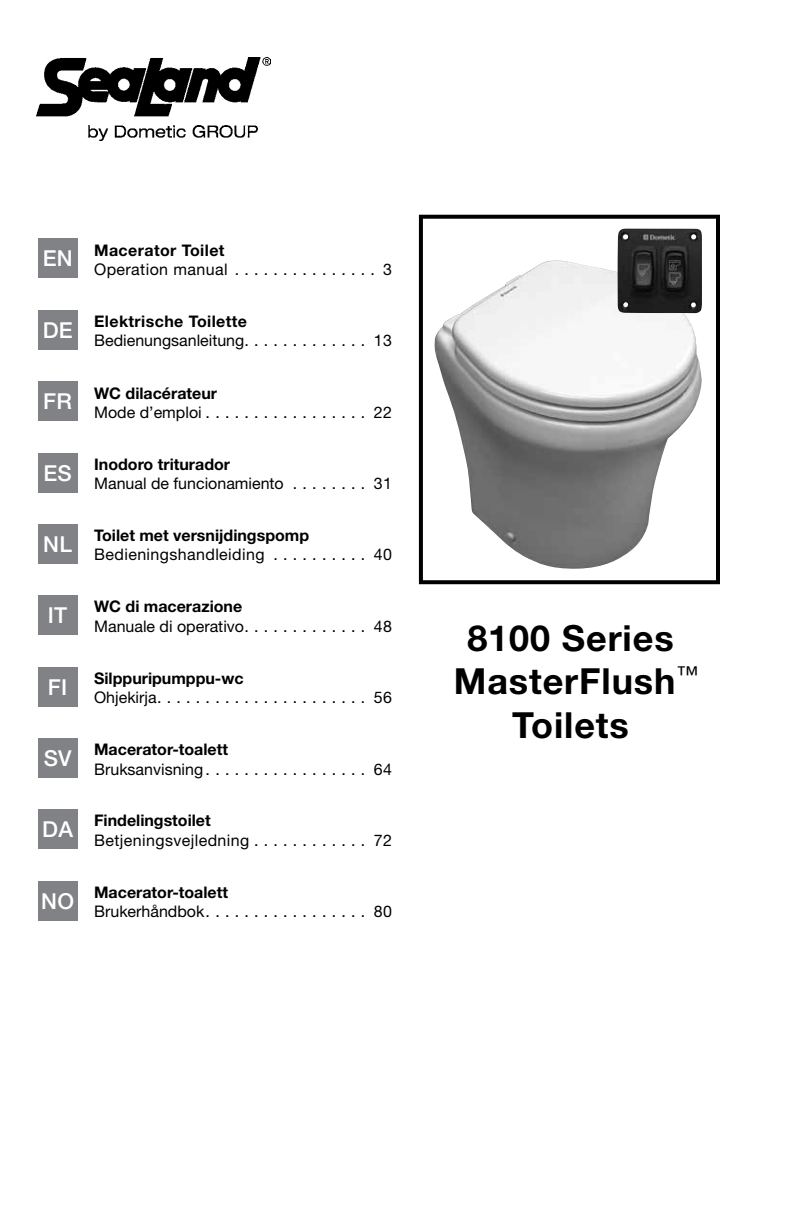
<style>
.page{position:relative;width:792px;height:1224px;background:#fff}
.page>*{position:absolute;margin:0;border:0;box-sizing:border-box;transform-origin:0 0}
.t1{font:700 36px/43.2px "Helvetica Neue LT Std";letter-spacing:.025em;color:#000;text-align:center}
.t2{font:500 22px "Helvetica Neue LT Std";letter-spacing:.01em;color:#fff}
.t3{font:16px "Helvetica Neue LT Std";color:#000}
.t4{font:700 16px "Helvetica Neue LT Std";color:#000}
.t5{font:16px "Helvetica Neue LT Std";letter-spacing:.025em;color:#000}
.t6{font:700 16px "Helvetica Neue LT Std";letter-spacing:.025em;color:#000}
</style>
<div class="page">
<div style="left:38px;top:239px;width:40px;height:39px;background:#808285"></div>
<div style="left:38px;top:310px;width:40px;height:40px;background:#808285"></div>
<div style="left:38px;top:381px;width:40px;height:40px;background:#808285"></div>
<div style="left:38px;top:453px;width:40px;height:40px;background:#808285"></div>
<div style="left:38px;top:524px;width:40px;height:40px;background:#808285"></div>
<div style="left:38px;top:595px;width:40px;height:40px;background:#808285"></div>
<div style="left:38px;top:667px;width:40px;height:40px;background:#808285"></div>
<div style="left:38px;top:738px;width:40px;height:40px;background:#808285"></div>
<div style="left:38px;top:809px;width:40px;height:40px;background:#808285"></div>
<div style="left:38px;top:881px;width:40px;height:40px;background:#808285"></div>
<div style="left:419px;top:215px;width:301px;height:369px;border:4px solid #000"></div>
<img style="left:435px;top:261px;width:267px;height:308px">
<img style="left:618px;top:228px;width:84px;height:85px">
<img style="left:36px;top:58px;width:235px;height:83px">
<h2 class="t2" style="left:43px;top:245px;width:31px">EN</h2>
<h2 class="t2" style="left:43px;top:317px;width:31px">DE</h2>
<h2 class="t2" style="left:43px;top:388px;width:30px">FR</h2>
<h2 class="t2" style="left:44px;top:460px;width:30px">ES</h2>
<h2 class="t2" style="left:43px;top:531px;width:30px">NL</h2>
<h2 class="t2" style="left:48px;top:602px;width:21px">IT</h2>
<h2 class="t2" style="left:48px;top:674px;width:21px">FI</h2>
<h2 class="t2" style="left:44px;top:745px;width:29px">SV</h2>
<h2 class="t2" style="left:42px;top:816px;width:32px">DA</h2>
<h2 class="t2" style="left:41px;top:888px;width:34px">NO</h2>
<p class="t6" style="left:94px;top:240px;width:132px">Macerator Toilet</p>
<p class="t5" style="left:94px;top:260px;width:300px">Operation manual ............... 3</p>
<p class="t6" style="left:94px;top:312px;width:155px">Elektrische Toilette</p>
<p class="t3" style="left:94px;top:331px;width:299px">Bedienungsanleitung . . . . . . . . . . . . . 13</p>
<p class="t4" style="left:94px;top:383px;width:124px">WC dilacérateur</p>
<p class="t3" style="left:94px;top:403px;width:299px">Mode d’emploi ................. 22</p>
<p class="t4" style="left:94px;top:455px;width:137px">Inodoro triturador</p>
<p class="t3" style="left:94px;top:474px;width:300px">Manual de funcionamiento . . . . . . . . 31</p>
<p class="t4" style="left:94px;top:526px;width:217px">Toilet met versnijdingspomp</p>
<p class="t5" style="left:94px;top:545px;width:300px">Bedieningshandleiding . . . . . . . . . . 40</p>
<p class="t4" style="left:94px;top:597px;width:150px">WC di macerazione</p>
<p class="t3" style="left:94px;top:616px;width:299px">Manuale di operativo . . . . . . . . . . . . . 48</p>
<p class="t4" style="left:94px;top:668px;width:151px">Silppuripumppu-wc</p>
<p class="t3" style="left:94px;top:688px;width:299px">Ohjekirja ...................... 56</p>
<p class="t4" style="left:94px;top:740px;width:135px">Macerator-toalett</p>
<p class="t3" style="left:94px;top:759px;width:299px">Bruksanvisning ................. 64</p>
<p class="t4" style="left:94px;top:811px;width:118px">Findelingstoilet</p>
<p class="t5" style="left:94px;top:830px;width:299px">Betjeningsvejledning . . . . . . . . . . . . 72</p>
<p class="t4" style="left:94px;top:882px;width:135px">Macerator-toalett</p>
<p class="t3" style="left:94px;top:902px;width:299px">Brukerhåndbok ................. 80</p>
<h1 class="t1" style="left:454px;top:616px;width:246px">8100 Series<br>MasterFlush<sup>™<br></sup>Toilets</h1>
</div>
